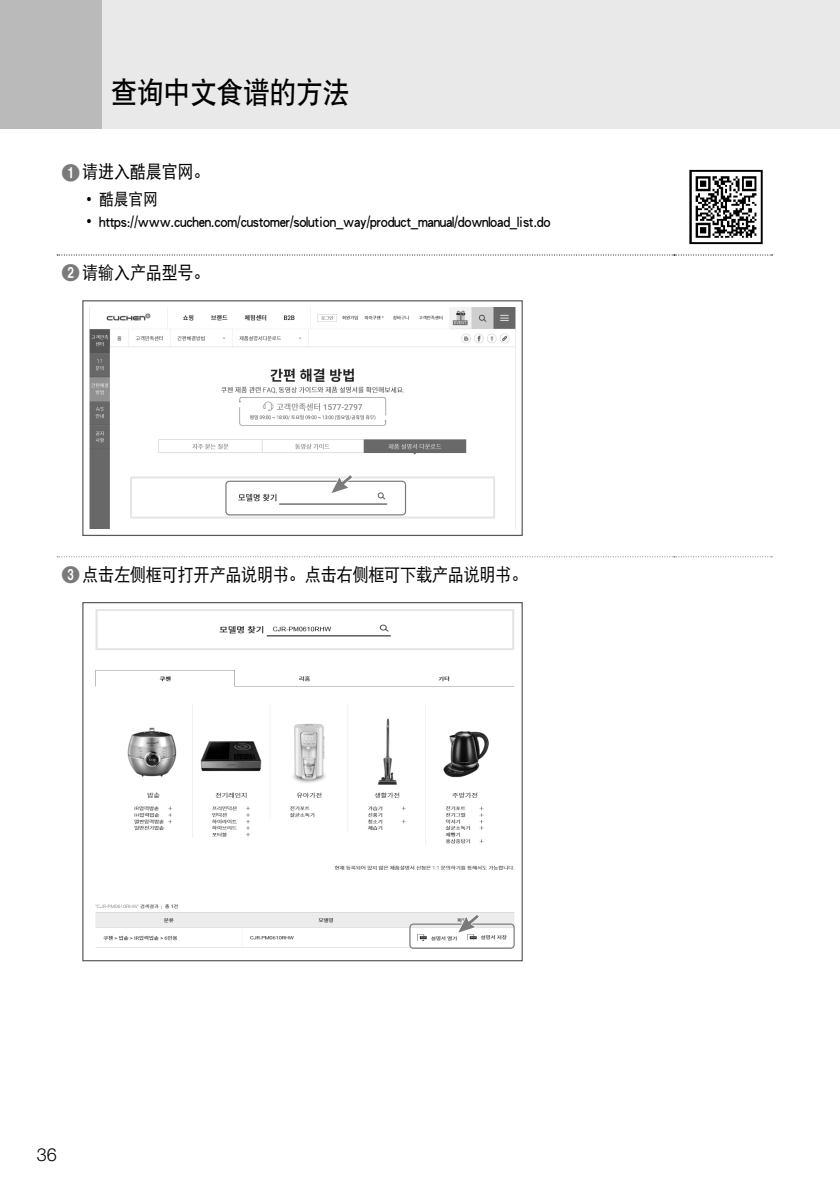
<style>
.page{position:relative;width:840px;height:1191px;background:#fff}
.page>*{position:absolute;margin:0;border:0;box-sizing:border-box;transform-origin:0 0}
.Main_Title{font:30px "DFP Hei W7";letter-spacing:-.02em;color:#000;scale:.9 1}
.t1{font:18px "DFP Hei W5";letter-spacing:-.02em;color:#000;scale:.9 1}
.t2{font:300 18px "Helvetica Neue LT Pro";color:#000}
.t3{font:16.4px "DFP Hei W5";letter-spacing:-.02em;color:#000;scale:.9 1}
.s1{font-family:"Numberblackfilled";color:#7a7a7a}
.s2{font-family:"Arial"}
</style>
<div class="page">
<div style="left:0;top:0;width:839px;height:128px;background:#e9e9e9"></div>
<div style="left:0;top:0;width:102px;height:128px;background:#bababa"></div>
<hr style="left:839px;top:0;width:1px;height:128px;background:#bababa">
<svg style="left:57px;top:255px;width:715px;height:1px"></svg>
<svg style="left:57px;top:556px;width:715px;height:1px"></svg>
<img style="left:689px;top:169px;width:74px;height:76px">
<img style="left:90px;top:308px;width:425px;height:220px">
<div style="left:82px;top:300px;width:440px;height:236px;border:1px solid #585858"></div>
<div style="left:225px;top:480px;width:181px;height:35px;border:1px solid #7a7a7a;border-radius:3px"></div>
<svg style="left:330px;top:474px;width:23px;height:20px"></svg>
<img style="left:95px;top:609px;width:420px;height:339px">
<div style="left:82px;top:602px;width:440px;height:359px;border:1px solid #585858"></div>
<div style="left:409px;top:923px;width:105px;height:25px;border:1px solid #7a7a7a;border-radius:3px"></div>
<svg style="left:456px;top:913px;width:23px;height:20px"></svg>
<div style="left:117px;top:718px;width:67px;height:63px;background:#fff"></div>
<img style="left:115px;top:718px;width:62px;height:63px">
<p class="Main_Title" style="left:111px;top:77px;width:267px">查询中文食谱的方法</p>
<p class="t1" style="left:61px;top:163px;width:167px"><span class="s1">1</span>请进入酷晨官网。</p>
<p class="t3" style="left:86px;top:191px;width:81px"><span class="s2">•</span> 酷晨官网</p>
<p class="t3" style="left:86px;top:213px;width:516px"><span class="s2">•</span> https://www.cuchen.com/customer/solution_way/product_manual/download_list.do</p>
<p class="t1" style="left:61px;top:263px;width:167px"><span class="s1">2</span>请输入产品型号。</p>
<p class="t1" style="left:61px;top:565px;width:519px"><span class="s1">3</span>点击左侧框可打开产品说明书。点击右侧框可下载产品说明书。</p>
<p class="t2" style="left:37px;top:1143px;width:22px">36</p>
</div>
